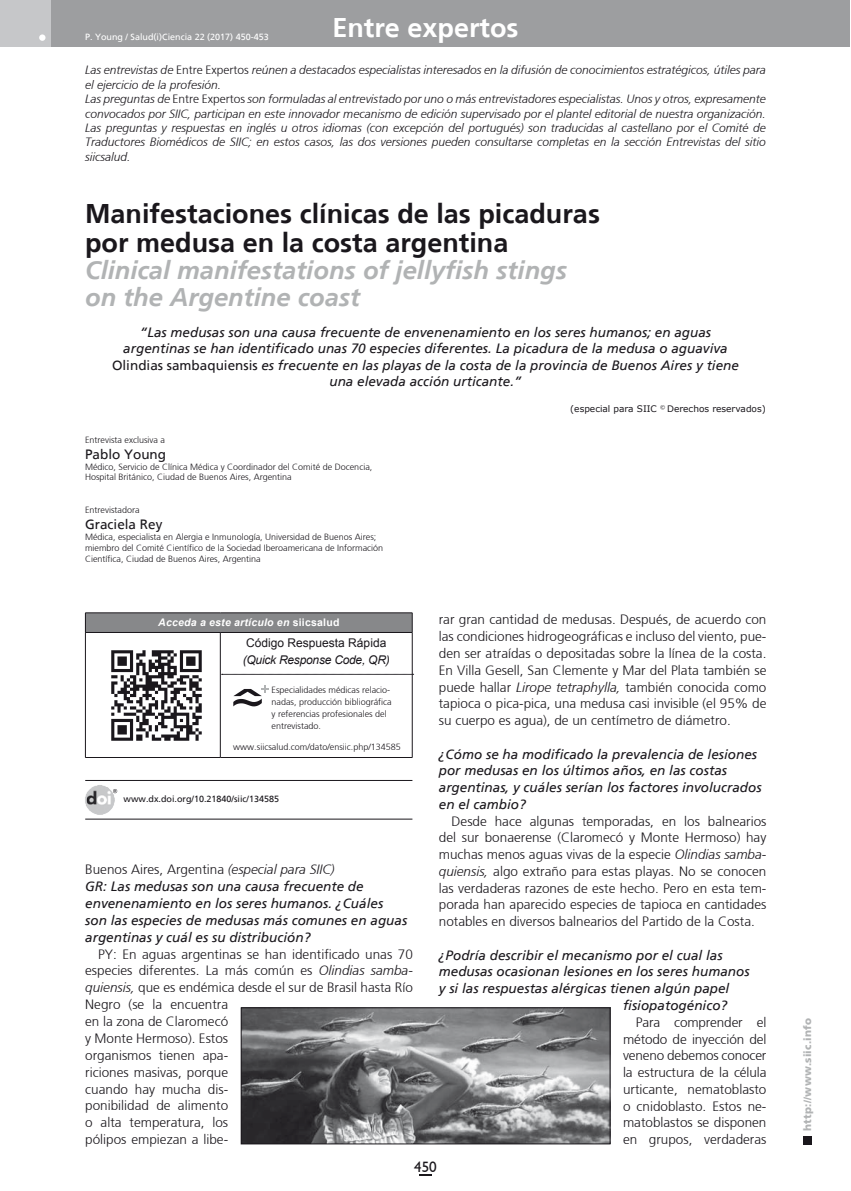
<style>
.page{position:relative;width:851px;height:1191px;background:#fff}
.page>*{position:absolute;margin:0;border:0;box-sizing:border-box;transform-origin:0 0}
.t1{font:700 27px/28.5px "Frutiger";color:#1a171c}
.t2{font:700 27px "Frutiger";color:#fff}
.t3{font:italic 700 25.5px/27px "Frutiger";color:#b1b3b4}
.t4{font:15px "Humanist 521 BT";color:#1a171c}
.t5{font:300 13.5px/16.8px "Frutiger";color:#1a171c;text-align:justify}
.t6{font:italic 13.5px/16.8px "Frutiger";color:#1a171c}
.t7{font:13.5px "Frutiger";color:#1a171c}
.t8{font:italic 300 12px/14.4px "Frutiger";color:#1a171c}
.t9{font:italic 12px "Arial";letter-spacing:-.02em;color:#1a171c}
.t10{font:12px "Arial";color:#1a171c}
.t11{font:italic 700 10.5px "Arial";letter-spacing:.02em;color:#fff}
.t12{font:900 10.5px "Frutiger";letter-spacing:.015em;color:#b1b3b4}
.t13{font:300 9px/10.8px "Frutiger";color:#1a171c}
.t14{font:9px "Frutiger";color:#fff}
.t15{font:9px "Verdana";color:#1a171c}
.t16{font:9px "Frutiger";color:#1a171c}
.s1{font-style:normal}
.s2{font-weight:300;font-style:normal}
.s3{font-weight:300}
.s4{font-style:italic}
</style>
<div class="page">
<div style="left:0;top:0;width:849px;height:47px;background:#9d9ea0"></div>
<div style="left:803px;top:1135px;width:8px;height:9px;background:#1a171c"></div>
<div style="left:0;top:0;width:51px;height:47px;background:#c6c7c9"></div>
<div style="left:39px;top:34px;width:6px;height:7px;background:#fff;border-radius:50%"></div>
<svg style="left:419px;top:1174px;width:12px;height:2px"></svg>
<div style="left:85px;top:613px;width:327px;height:19px;background:#87888a"></div>
<svg style="left:412px;top:613px;width:1px;height:19px"></svg>
<hr style="left:85px;top:632px;width:135px;height:1px;background:#1a171c">
<hr style="left:220px;top:632px;width:192px;height:1px;background:#1a171c">
<hr style="left:412px;top:632px;width:1px;height:125px;background:#1a171c">
<hr style="left:85px;top:612px;width:135px;height:1px;background:#1a171c">
<svg style="left:85px;top:613px;width:1px;height:19px"></svg>
<hr style="left:220px;top:612px;width:192px;height:1px;background:#1a171c">
<hr style="left:85px;top:632px;width:1px;height:125px;background:#1a171c">
<hr style="left:220px;top:632px;width:1px;height:125px;background:#1a171c">
<hr style="left:85px;top:757px;width:135px;height:1px;background:#1a171c">
<hr style="left:220px;top:757px;width:192px;height:1px;background:#1a171c">
<img style="left:111px;top:650px;width:91px;height:91px">
<svg style="left:221px;top:674px;width:192px;height:1px"></svg>
<svg style="left:233px;top:685px;width:35px;height:21px"></svg>
<hr style="left:85px;top:780px;width:327px;height:1px;background:#1a171c">
<hr style="left:85px;top:819px;width:327px;height:1px;background:#1a171c">
<img style="left:85px;top:785px;width:31px;height:29px">
<svg style="left:113px;top:789px;width:4px;height:4px"></svg>
<div style="left:86px;top:786px;width:28px;height:28px;border:1px solid #c8c9cb;border-radius:50%"></div>
<img style="left:243px;top:1009px;width:365px;height:133px">
<div style="left:241px;top:1007px;width:369px;height:137px;border:1px solid #1a171c"></div>
<h1 class="t2" style="left:332px;top:12px;width:188px">Entre expertos</h1>
<p class="t8" style="left:85px;top:63px;width:682px">Las entrevistas de <span class="s1">Entre Expertos</span> reúnen a destacados especialistas interesados en la difusión de conocimientos estratégicos, útiles para el ejercicio de la profesión.<br>Las preguntas de <span class="s1">Entre Expertos</span> son formuladas al entrevistado por uno o más entrevistadores especialistas. Unos y otros, expresamente convocados por SIIC, participan en este innovador mecanismo de edición supervisado por el plantel editorial de nuestra organización.<br>Las preguntas y respuestas en inglés u otros idiomas (con excepción del portugués) son traducidas al castellano por el Comité de Traductores Biomédicos de SIIC; en estos casos, las dos versiones pueden consultarse completas en la sección Entrevistas del sitio siicsalud.</p>
<p class="t14" style="left:85px;top:32px;width:185px">P. Young / Salud(i)Ciencia 22 (2017) 450-453</p>
<h1 class="t1" style="left:85px;top:199px;width:516px">Manifestaciones clínicas de las picaduras por medusa en la costa argentina</h1>
<h2 class="t3" style="left:85px;top:256px;width:483px">Clinical manifestations of jellyfish stings on the Argentine coast</h2>
<p class="t6" style="left:112px;top:324px;width:628px;line-height:16.2px;text-align:center">“Las medusas son una causa frecuente de envenenamiento en los seres humanos; en aguas argentinas se han identificado unas 70 especies diferentes. La picadura de la medusa o aguaviva <span class="s1">Olindias sambaquiensis</span> es frecuente en las playas de la costa de la provincia de Buenos Aires y tiene una elevada acción urticante.”</p>
<p class="t15" style="left:570px;top:402px;width:197px">(especial para SIIC <sup>©</sup> Derechos reservados)</p>
<p class="t13" style="left:85px;top:434px;width:81px">Entrevista exclusiva a</p>
<p class="t7" style="left:85px;top:446px;width:83px">Pablo Young</p>
<p class="t13" style="left:85px;top:461px;width:289px">Médico, Servicio de Clínica Médica y Coordinador del Comité de Docencia,<br>Hospital Británico, Ciudad de Buenos Aires, Argentina</p>
<p class="t13" style="left:85px;top:504px;width:56px">Entrevistadora</p>
<p class="t7" style="left:85px;top:516px;width:79px">Graciela Rey</p>
<p class="t13" style="left:85px;top:531px;width:300px">Médica, especialista en Alergia e Inmunología, Universidad de Buenos Aires; miembro del Comité Científico de la Sociedad Iberoamericana de Información<br>Científica, Ciudad de Buenos Aires, Argentina</p>
<p class="t11" style="left:158px;top:616px;width:183px">Acceda a este artículo en <span class="s1">siicsalud</span></p>
<p class="t10" style="left:246px;top:635px;width:142px">Código Respuesta Rápida</p>
<p class="t9" style="left:243px;top:652px;width:148px">(Quick Response Code, QR)</p>
<p class="t13" style="left:271px;top:684px;width:122px;line-height:12px">Especialidades médicas relacio&shy;nadas, producción bibliográfica y referencias profesionales del entrevistado.</p>
<p class="t13" style="left:233px;top:741px;width:169px">www.siicsalud.com/dato/ensiic.php/134585</p>
<p class="t16" style="left:123px;top:793px;width:157px">www.dx.doi.org/10.21840/siic/134585</p>
<p class="t6" style="left:85px;top:861px;width:323px"><span class="s2">Buenos Aires, Argentina</span> <span class="s3">(especial para SIIC)<br></span>GR: Las medusas son una causa frecuente de envenenamiento en los seres humanos. ¿Cuáles son las especies de medusas más comunes en aguas argentinas y cuál es su distribución?</p>
<p class="t5" style="left:85px;top:945px;width:329px;text-align:left;text-indent:13px">PY: En aguas argentinas se han identificado unas 70 especies diferentes. La más común es <span class="s4">Olindias samba&shy;quiensis,</span> que es endémica desde el sur de Brasil hasta Río<br>Negro (se la encuentra<br>en la zona de Claromecó<br>y Monte Hermoso). Estos<br>organismos tienen apa-<br>riciones masivas, porque<br>cuando hay mucha dis-<br>ponibilidad de alimento<br>o alta temperatura, los<br>pólipos empiezan a libe-</p>
<p class="t5" style="left:439px;top:611px;width:329px">rar gran cantidad de medusas. Después, de acuerdo con las condiciones hidrogeográficas e incluso del viento, pue&shy;den ser atraídas o depositadas sobre la línea de la costa.<br>En Villa Gesell, San Clemente y Mar del Plata también se puede hallar <span class="s4">Lirope tetraphylla,</span> también conocida como tapioca o pica-pica, una medusa casi invisible (el 95% de su cuerpo es agua), de un centímetro de diámetro.</p>
<p class="t6" style="left:439px;top:745px;width:324px">¿Cómo se ha modificado la prevalencia de lesiones por medusas en los últimos años, en las costas argentinas, y cuáles serían los factores involucrados en el cambio?</p>
<p class="t5" style="left:439px;top:812px;width:329px;text-indent:13px">Desde hace algunas temporadas, en los balnearios del sur bonaerense (Claromecó y Monte Hermoso) hay muchas menos aguas vivas de la especie <span class="s4">Olindias samba&shy;quiensis,</span> algo extraño para estas playas. No se conocen las verdaderas razones de este hecho. Pero en esta tem&shy;porada han aparecido especies de tapioca en cantidades notables en diversos balnearios del Partido de la Costa.</p>
<p class="t6" style="left:439px;top:946px;width:285px">¿Podría describir el mecanismo por el cual las</p>
<p class="t6" style="left:439px;top:963px;width:312px">medusas ocasionan lesiones en los seres humanos</p>
<p class="t6" style="left:439px;top:980px;width:292px">y si las respuestas alérgicas tienen algún papel</p>
<p class="t6" style="left:623px;top:996px;width:106px">fisiopatogénico?</p>
<p class="t5" style="left:623px;top:1013px;width:145px;text-indent:13px">Para comprender el método de inyección del veneno debemos conocer la estructura de la célula urticante, nematoblasto o cnidoblasto. Estos ne&shy;matoblastos se disponen en grupos, verdaderas</p>
<p class="t4" style="left:414px;top:1158px;width:24px">450</p>
<p class="t12" style="left:801px;top:1130px;width:114px;rotate:-90deg">http://www.siic.info</p>
</div>
